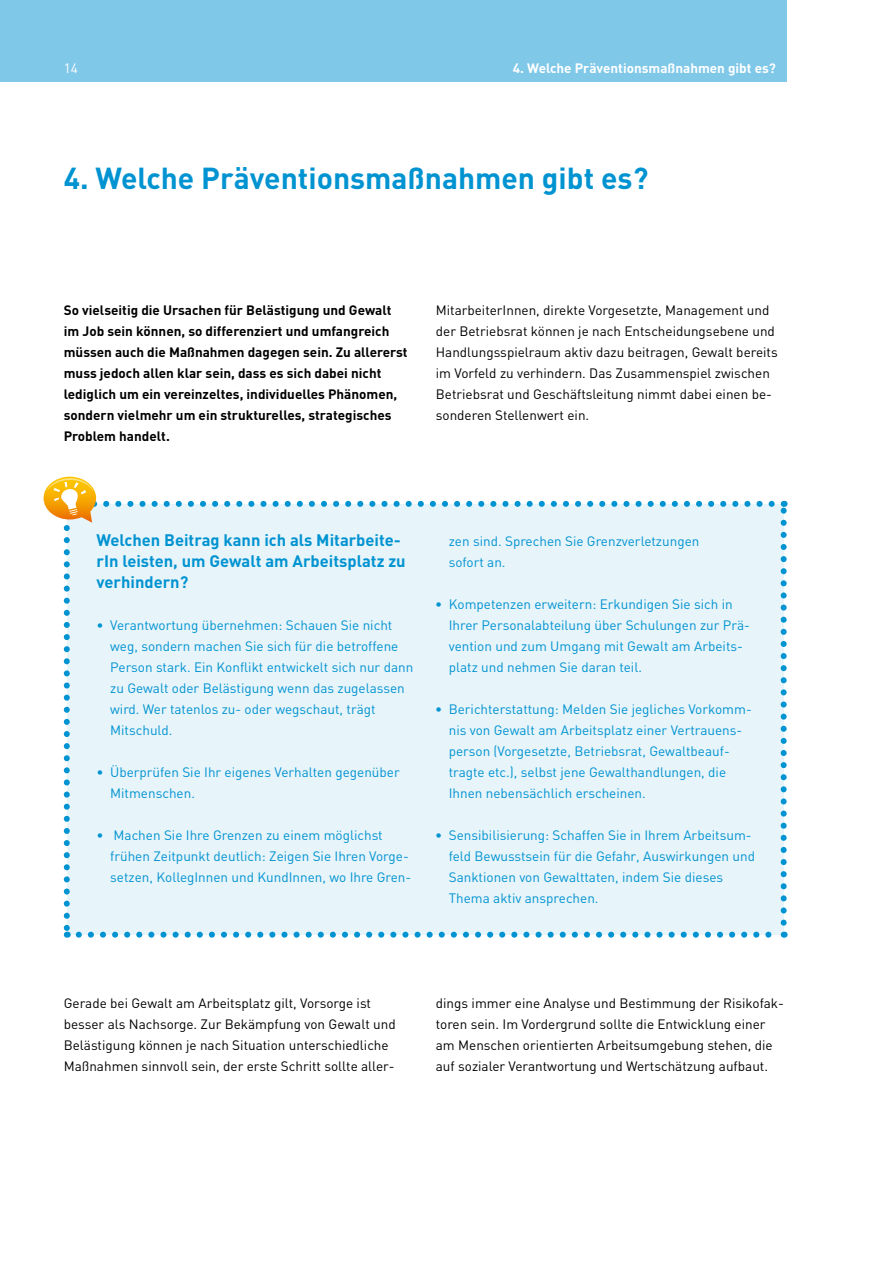
<style>
.page{position:relative;width:893px;height:1263px;background:#fff}
.page>*{position:absolute;margin:0;border:0;box-sizing:border-box;transform-origin:0 0}
.t1{font:700 30px "DIN";color:#0093d1}
.t2{font:700 16.5px/21px "DIN";color:#0093d1}
.t3{font:13.5px/21px "DIN";color:#0093d1}
.t4{font:13.5px/21px "DIN";color:#000}
.t5{font:700 13.5px/21px "DIN";color:#000}
.t6{font:700 13.5px "DIN";color:#fff}
.t7{font:13.5px "DIN";color:#fff}
</style>
<div class="page">
<div style="left:0;top:0;width:787px;height:81px;background:#7fc8e8"></div>
<svg style="left:44px;top:477px;width:743px;height:461px;background:#e5f3f8"></svg>
<p class="t7" style="left:64px;top:60px;width:16px">14</p>
<p class="t6" style="left:513px;top:60px;width:265px">4. Welche Präventionsmaßnahmen gibt es?</p>
<h1 class="t1" style="left:64px;top:159px;width:586px">4. Welche Präventionsmaßnahmen gibt es?</h1>
<p class="t5" style="left:64px;top:299px;width:345px">So vielseitig die Ursachen für Belästigung und Gewalt im Job sein können, so differenziert und umfangreich müssen auch die Maßnahmen dagegen sein. Zu allererst muss jedoch allen klar sein, dass es sich dabei nicht lediglich um ein vereinzeltes, individuelles Phänomen, sondern vielmehr um ein strukturelles, strategisches Problem handelt.</p>
<p class="t4" style="left:436px;top:299px;width:343px">MitarbeiterInnen, direkte Vorgesetzte, Management und der Betriebsrat können je nach Entscheidungsebene und Handlungsspielraum aktiv dazu beitragen, Gewalt bereits im Vorfeld zu verhindern. Das Zusammenspiel zwischen Betriebsrat und Geschäftsleitung nimmt dabei einen be&shy;sonderen Stellenwert ein.</p>
<p class="t2" style="left:97px;top:529px;width:311px">Welchen Beitrag kann ich als Mitarbeite&shy;rIn leisten, um Gewalt am Arbeitsplatz zu verhindern?</p>
<p class="t3" style="left:110px;top:614px;width:305px;text-indent:-14px">• Verantwortung übernehmen: Schauen Sie nicht weg, sondern machen Sie sich für die betroffene Person stark. Ein Konflikt entwickelt sich nur dann zu Gewalt oder Belästigung wenn das zugelassen wird. Wer tatenlos zu- oder wegschaut, trägt Mitschuld.</p>
<p class="t3" style="left:110px;top:761px;width:291px;text-indent:-14px">• Überprüfen Sie Ihr eigenes Verhalten gegenüber<br>Mitmenschen.</p>
<p class="t3" style="left:110px;top:824px;width:303px;text-indent:-14px">• Machen Sie Ihre Grenzen zu einem möglichst frühen Zeitpunkt deutlich: Zeigen Sie Ihren Vorge&shy;setzen, KollegInnen und KundInnen, wo Ihre Gren-</p>
<p class="t3" style="left:449px;top:530px;width:252px">zen sind. Sprechen Sie Grenzverletzungen sofort an.</p>
<p class="t3" style="left:449px;top:593px;width:303px;text-indent:-14px">• Kompetenzen erweitern: Erkundigen Sie sich in Ihrer Personalabteilung über Schulungen zur Prä&shy;vention und zum Umgang mit Gewalt am Arbeits&shy;platz und nehmen Sie daran teil.</p>
<p class="t3" style="left:449px;top:698px;width:304px;text-indent:-14px">• Berichterstattung: Melden Sie jegliches Vorkomm&shy;nis von Gewalt am Arbeitsplatz einer Vertrauens&shy;person (Vorgesetzte, Betriebsrat, Gewaltbeauf&shy;tragte etc.), selbst jene Gewalthandlungen, die Ihnen nebensächlich erscheinen.</p>
<p class="t3" style="left:449px;top:824px;width:308px;text-indent:-14px">• Sensibilisierung: Schaffen Sie in Ihrem Arbeitsum&shy;feld Bewusstsein für die Gefahr, Auswirkungen und Sanktionen von Gewalttaten, indem Sie dieses Thema aktiv ansprechen.</p>
<p class="t4" style="left:64px;top:992px;width:333px">Gerade bei Gewalt am Arbeitsplatz gilt, Vorsorge ist besser als Nachsorge. Zur Bekämpfung von Gewalt und Belästigung können je nach Situation unterschiedliche Maßnahmen sinnvoll sein, der erste Schritt sollte aller-</p>
<p class="t4" style="left:436px;top:992px;width:349px">dings immer eine Analyse und Bestimmung der Risikofak&shy;toren sein. Im Vordergrund sollte die Entwicklung einer am Menschen orientierten Arbeitsumgebung stehen, die auf sozialer Verantwortung und Wertschätzung aufbaut.</p>
</div>
